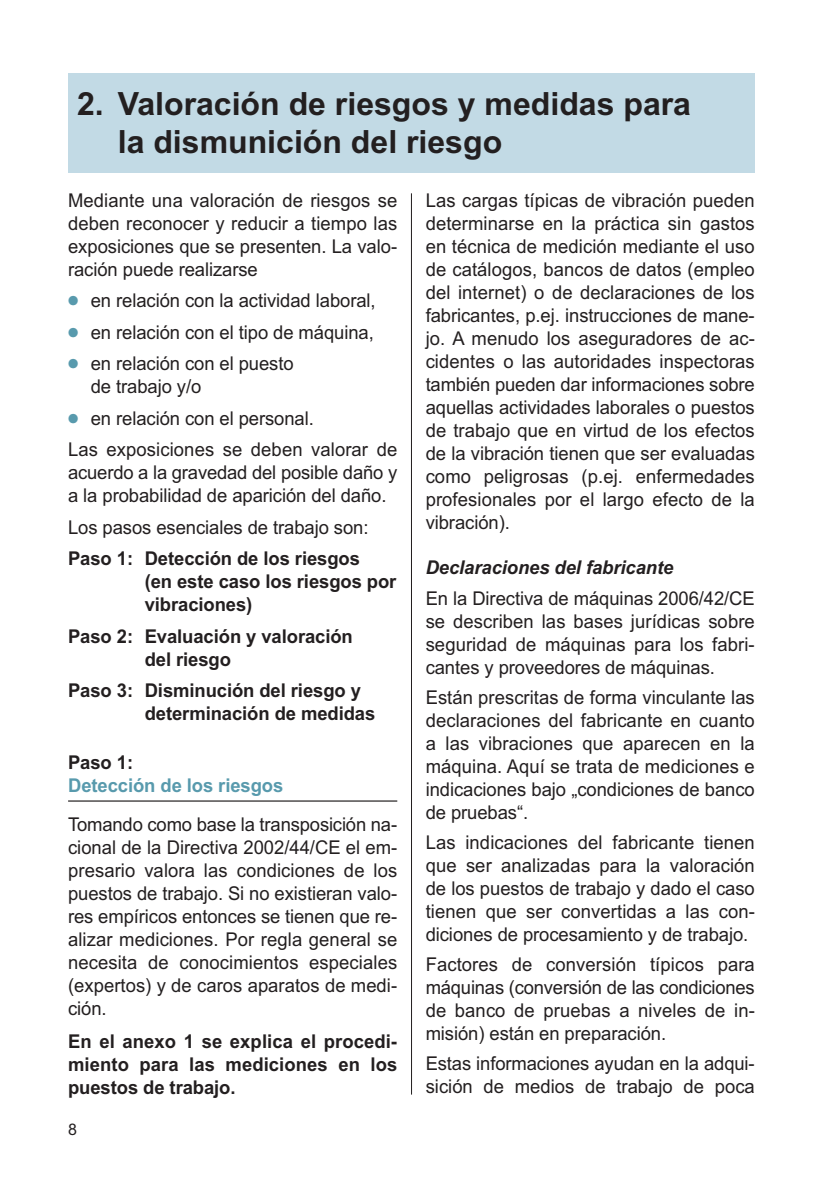
<style>
.page{position:relative;width:840px;height:1191px;background:#fff}
.page>*{position:absolute;margin:0;border:0;box-sizing:border-box;transform-origin:0 0}
.t1{font:700 32px/38.4px "Arial";color:#231f20}
.t2{font:19px/23px "Arial";letter-spacing:-.005em;color:#231f20;text-align:justify}
.t3{font:700 19px/23px "Arial";letter-spacing:-.005em;color:#231f20}
.t4{font:italic 700 19px "Arial";letter-spacing:-.005em;color:#231f20}
.t5{font:700 19px "Arial";letter-spacing:-.005em;color:#589aad}
.t6{font:16px "Arial";color:#231f20}
.s1{font-family:"Universal Newswith Comm Pi";color:#589aad}
</style>
<div class="page">
<hr style="left:68px;top:800px;width:329px;height:1px;background:#231f20">
<hr style="left:410px;top:193px;width:2px;height:901px;background:#231f20">
<div style="left:68px;top:74px;width:686px;height:99px;background:#c2dae5"></div>
<h1 class="t1" style="left:118px;top:85px;width:574px;text-indent:-41px">2. Valoración de riesgos y medidas para la dismunición del riesgo</h1>
<p class="t2" style="left:68px;top:189px;width:330px">Mediante una valoración de riesgos se deben reconocer y reducir a tiempo las exposiciones que se presenten. La valo&shy;ración puede realizarse</p>
<p class="t2" style="left:68px;top:289px;width:309px"><span class="s1">●</span> en relación con la actividad laboral,</p>
<p class="t2" style="left:68px;top:321px;width:307px"><span class="s1">●</span> en relación con el tipo de máquina,</p>
<p class="t2" style="left:91px;top:352px;width:204px;text-indent:-23px"><span class="s1">●</span> en relación con el puesto de trabajo y/o</p>
<p class="t2" style="left:68px;top:402px;width:330px;line-height:31.6px"><span class="s1">●</span> en relación con el personal.<br>Las exposiciones se deben valorar de</p>
<p class="t2" style="left:68px;top:461px;width:330px">acuerdo a la gravedad del posible daño y a la probabilidad de aparición del daño.</p>
<p class="t2" style="left:68px;top:516px;width:302px">Los pasos esenciales de trabajo son:</p>
<p class="t3" style="left:145px;top:547px;width:253px;text-indent:-77px">Paso 1: Detección de los riesgos<br>(en este caso los riesgos por vibraciones)</p>
<p class="t3" style="left:145px;top:625px;width:209px;text-indent:-77px">Paso 2: Evaluación y valoración del riesgo</p>
<p class="t3" style="left:145px;top:679px;width:232px;text-indent:-77px">Paso 3: Disminución del riesgo y determinación de medidas</p>
<p class="t3" style="left:68px;top:751px;width:67px">Paso 1:</p>
<p class="t5" style="left:68px;top:774px;width:217px">Detección de los riesgos</p>
<p class="t2" style="left:68px;top:812px;width:330px">Tomando como base la transposición na&shy;cional de la Directiva 2002/44/CE el em&shy;presario valora las condiciones de los puestos de trabajo. Si no existieran valo&shy;res empíricos entonces se tienen que re&shy;alizar mediciones. Por regla general se necesita de conocimientos especiales (expertos) y de caros aparatos de medi&shy;ción.</p>
<p class="t3" style="left:68px;top:1029px;width:330px;text-align:justify">En el anexo 1 se explica el procedi&shy;miento para las mediciones en los puestos de trabajo.</p>
<p class="t6" style="left:68px;top:1119px;width:10px">8</p>
<p class="t2" style="left:425px;top:189px;width:330px">Las cargas típicas de vibración pueden determinarse en la práctica sin gastos en técnica de medición mediante el uso de catálogos, bancos de datos (empleo del internet) o de declaraciones de los fabricantes, p.ej. instrucciones de mane&shy;jo. A menudo los aseguradores de ac&shy;cidentes o las autoridades inspectoras también pueden dar informaciones sobre aquellas actividades laborales o puestos de trabajo que en virtud de los efectos de la vibración tienen que ser evaluadas como peligrosas (p.ej. enfermedades profesionales por el largo efecto de la vibración).</p>
<p class="t4" style="left:425px;top:557px;width:249px">Declaraciones del fabricante</p>
<p class="t2" style="left:425px;top:586px;width:330px">En la Directiva de máquinas 2006/42/CE se describen las bases jurídicas sobre seguridad de máquinas para los fabri&shy;cantes y proveedores de máquinas.</p>
<p class="t2" style="left:425px;top:685px;width:330px">Están prescritas de forma vinculante las declaraciones del fabricante en cuanto a las vibraciones que aparecen en la máquina. Aquí se trata de mediciones e indicaciones bajo „condiciones de banco de pruebas“.</p>
<p class="t2" style="left:425px;top:830px;width:330px">Las indicaciones del fabricante tienen que ser analizadas para la valoración de los puestos de trabajo y dado el caso tienen que ser convertidas a las con&shy;diciones de procesamiento y de trabajo.</p>
<p class="t2" style="left:425px;top:953px;width:330px">Factores de conversión típicos para máquinas (conversión de las condiciones de banco de pruebas a niveles de in&shy;misión) están en preparación.</p>
<p class="t2" style="left:425px;top:1052px;width:330px">Estas informaciones ayudan en la adqui&shy;sición de medios de trabajo de poca</p>
</div>
